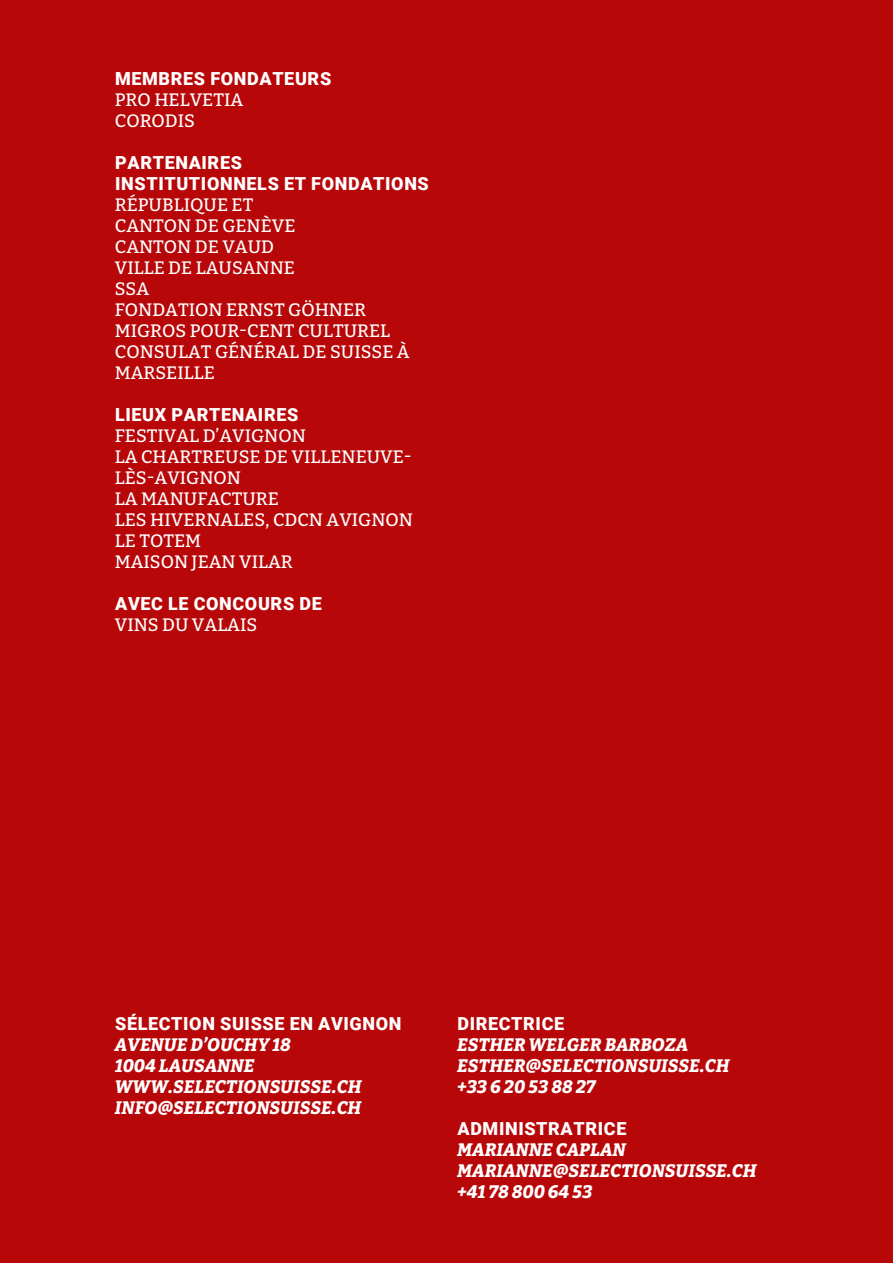
<style>
.page{position:relative;width:893px;height:1263px;background:#b70709}
.page>*{position:absolute;margin:0;border:0;box-sizing:border-box;transform-origin:0 0}
.t1{font:500 18px/21px "Bitter";color:#fff}
.t2{font:italic 800 18px "Bitter";color:#fff}
.t3{font:900 18px/21px "Roboto";letter-spacing:.035em;color:#fff}
</style>
<div class="page">
<p class="t3" style="left:115px;top:67px;width:218px">MEMBRES FONDATEURS</p>
<p class="t1" style="left:115px;top:89px;width:130px">PRO HELVETIA</p>
<p class="t1" style="left:115px;top:110px;width:82px">CORODIS</p>
<p class="t3" style="left:115px;top:151px;width:315px">PARTENAIRES<br>INSTITUTIONNELS ET FONDATIONS</p>
<p class="t1" style="left:115px;top:194px;width:140px">RÉPUBLIQUE ET</p>
<p class="t1" style="left:115px;top:215px;width:182px">CANTON DE GENÈVE</p>
<p class="t1" style="left:115px;top:236px;width:161px">CANTON DE VAUD</p>
<p class="t1" style="left:115px;top:257px;width:182px">VILLE DE LAUSANNE</p>
<p class="t1" style="left:115px;top:278px;width:36px">SSA</p>
<p class="t1" style="left:115px;top:299px;width:253px">FONDATION ERNST GÖHNER</p>
<p class="t1" style="left:115px;top:320px;width:277px">MIGROS POUR-CENT CULTUREL</p>
<p class="t1" style="left:115px;top:341px;width:296px">CONSULAT GÉNÉRAL DE SUISSE À<br>MARSEILLE</p>
<p class="t3" style="left:115px;top:403px;width:185px">LIEUX PARTENAIRES</p>
<p class="t1" style="left:115px;top:425px;width:193px">FESTIVAL D’AVIGNON</p>
<p class="t1" style="left:115px;top:446px;width:298px">LA CHARTREUSE DE VILLENEUVE-<br>LÈS-AVIGNON</p>
<p class="t1" style="left:115px;top:488px;width:166px">LA MANUFACTURE</p>
<p class="t1" style="left:115px;top:509px;width:300px">LES HIVERNALES, CDCN AVIGNON</p>
<p class="t1" style="left:115px;top:530px;width:88px">LE TOTEM</p>
<p class="t1" style="left:115px;top:551px;width:179px">MAISON JEAN VILAR</p>
<p class="t3" style="left:115px;top:592px;width:208px">AVEC LE CONCOURS DE</p>
<p class="t1" style="left:115px;top:614px;width:144px">VINS DU VALAIS</p>
<p class="t3" style="left:115px;top:1012px;width:288px">SÉLECTION SUISSE EN AVIGNON</p>
<p class="t2" style="left:115px;top:1033px;width:177px">AVENUE D’OUCHY 18</p>
<p class="t2" style="left:115px;top:1054px;width:141px">1004 LAUSANNE</p>
<p class="t2" style="left:115px;top:1075px;width:248px">WWW.SELECTIONSUISSE.CH</p>
<p class="t2" style="left:115px;top:1096px;width:248px">INFO@SELECTIONSUISSE.CH</p>
<p class="t3" style="left:457px;top:1012px;width:108px">DIRECTRICE</p>
<p class="t2" style="left:457px;top:1033px;width:233px">ESTHER WELGER BARBOZA</p>
<p class="t2" style="left:457px;top:1054px;width:274px">ESTHER@SELECTIONSUISSE.CH</p>
<p class="t2" style="left:457px;top:1075px;width:140px">+33 6 20 53 88 27</p>
<p class="t3" style="left:457px;top:1117px;width:171px">ADMINISTRATRICE</p>
<p class="t2" style="left:457px;top:1138px;width:170px">MARIANNE CAPLAN</p>
<p class="t2" style="left:457px;top:1159px;width:301px">MARIANNE@SELECTIONSUISSE.CH</p>
<p class="t2" style="left:457px;top:1180px;width:137px">+41 78 800 64 53</p>
</div>
